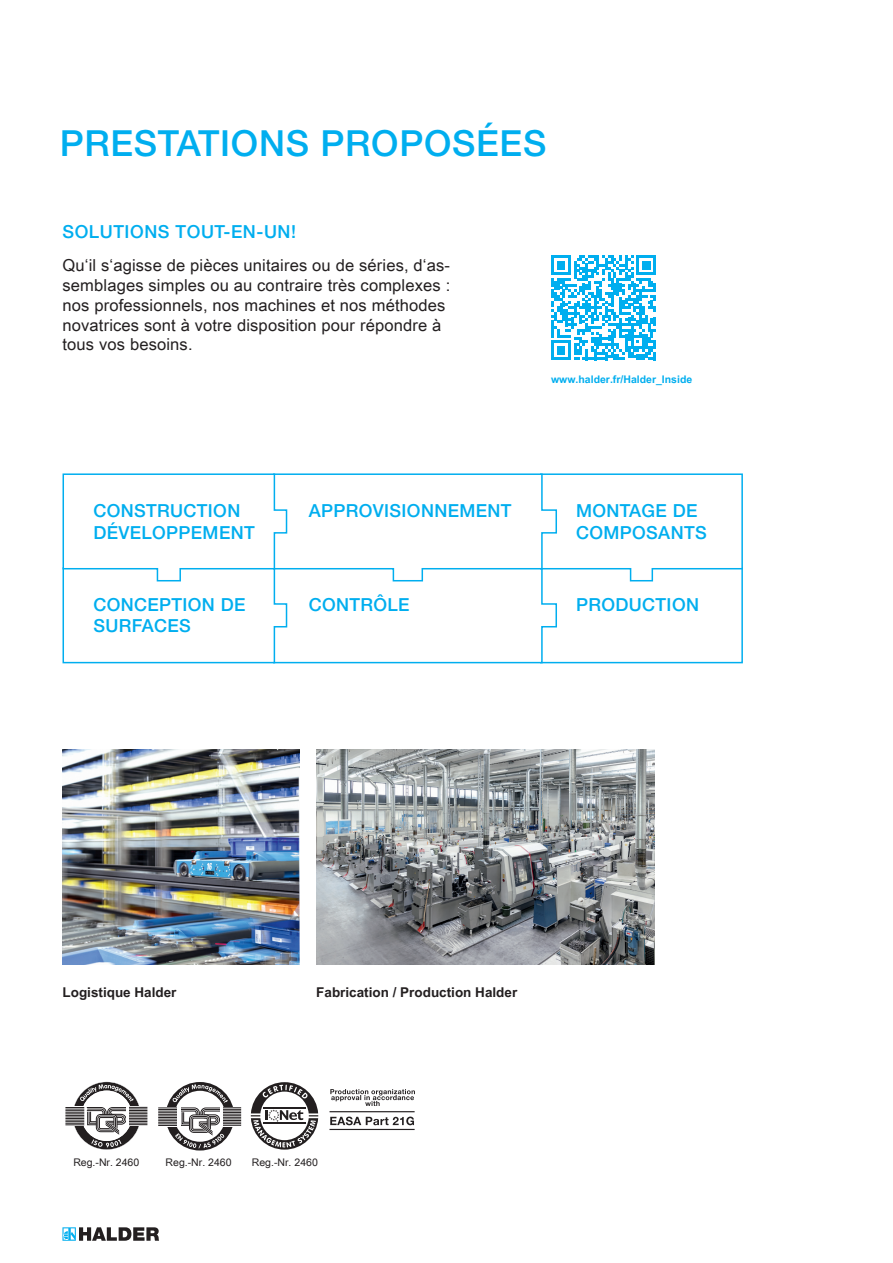
<style>
.page{position:relative;width:893px;height:1263px;background:#fff}
.page>*{position:absolute;margin:0;border:0;box-sizing:border-box;transform-origin:0 0}
.t1{font:500 36px "Helvetica Neue LT Std";letter-spacing:.02em;color:#00aeef}
.t2{font:500 18px/21.6px "Helvetica Neue LT Std";letter-spacing:.02em;color:#00aeef}
.t3{font:16.5px/19.8px "Arial Unicode MS";letter-spacing:.01em;color:#231f20}
.t4{font:700 13.5px "Arial Unicode MS";color:#231f20}
.t5{font:10.5px "Arial Unicode MS";color:#231f20}
.t6{font:700 10.5px "Arial Unicode MS";color:#00aeef}
</style>
<div class="page">
<img style="left:63px;top:750px;width:236px;height:214px">
<img style="left:316px;top:750px;width:338px;height:214px">
<svg style="left:62px;top:1227px;width:97px;height:14px"></svg>
<svg style="left:251px;top:1082px;width:67px;height:67px"></svg>
<svg style="left:147px;top:1106px;width:1px;height:20px"></svg>
<svg style="left:65px;top:1082px;width:82px;height:67px"></svg>
<svg style="left:241px;top:1107px;width:1px;height:19px"></svg>
<svg style="left:158px;top:1084px;width:83px;height:64px"></svg>
<svg style="left:330px;top:1116px;width:84px;height:9px"></svg>
<hr style="left:329px;top:1129px;width:86px;height:1px;background:#231f20">
<hr style="left:329px;top:1111px;width:86px;height:1px;background:#231f20">
<svg style="left:330px;top:1089px;width:85px;height:17px"></svg>
<svg style="left:62px;top:473px;width:681px;height:191px"></svg>
<svg style="left:551px;top:255px;width:105px;height:105px"></svg>
<h1 class="t1" style="left:60px;top:121px;width:488px">PRESTATIONS PROPOSÉES</h1>
<p class="t2" style="left:63px;top:221px;width:235px">SOLUTIONS TOUT-EN-UN!</p>
<p class="t3" style="left:63px;top:255px;width:389px">Qu‘il s‘agisse de pièces unitaires ou de séries, d‘as&shy;semblages simples ou au contraire très complexes : nos professionnels, nos machines et nos méthodes novatrices sont à votre disposition pour répondre à tous vos besoins.</p>
<p class="t6" style="left:551px;top:371px;width:143px">www.halder.fr/Halder_Inside</p>
<p class="t2" style="left:93px;top:500px;width:148px">CONSTRUCTION</p>
<p class="t2" style="left:309px;top:500px;width:204px">APPROVISIONNEMENT</p>
<p class="t2" style="left:93px;top:522px;width:163px">DÉVELOPPEMENT</p>
<p class="t2" style="left:576px;top:500px;width:132px">MONTAGE DE<br>COMPOSANTS</p>
<p class="t2" style="left:93px;top:593px;width:154px">CONCEPTION DE</p>
<p class="t2" style="left:309px;top:593px;width:102px">CONTRÔLE</p>
<p class="t2" style="left:576px;top:593px;width:124px">PRODUCTION</p>
<p class="t2" style="left:93px;top:615px;width:99px">SURFACES</p>
<p class="t4" style="left:63px;top:982px;width:116px">Logistique Halder</p>
<p class="t4" style="left:316px;top:982px;width:203px">Fabrication / Production Halder</p>
<p class="t5" style="left:73px;top:1155px;width:67px">Reg.-Nr. 2460</p>
<p class="t5" style="left:166px;top:1155px;width:67px">Reg.-Nr. 2460</p>
<p class="t5" style="left:252px;top:1155px;width:67px">Reg.-Nr. 2460</p>
</div>
